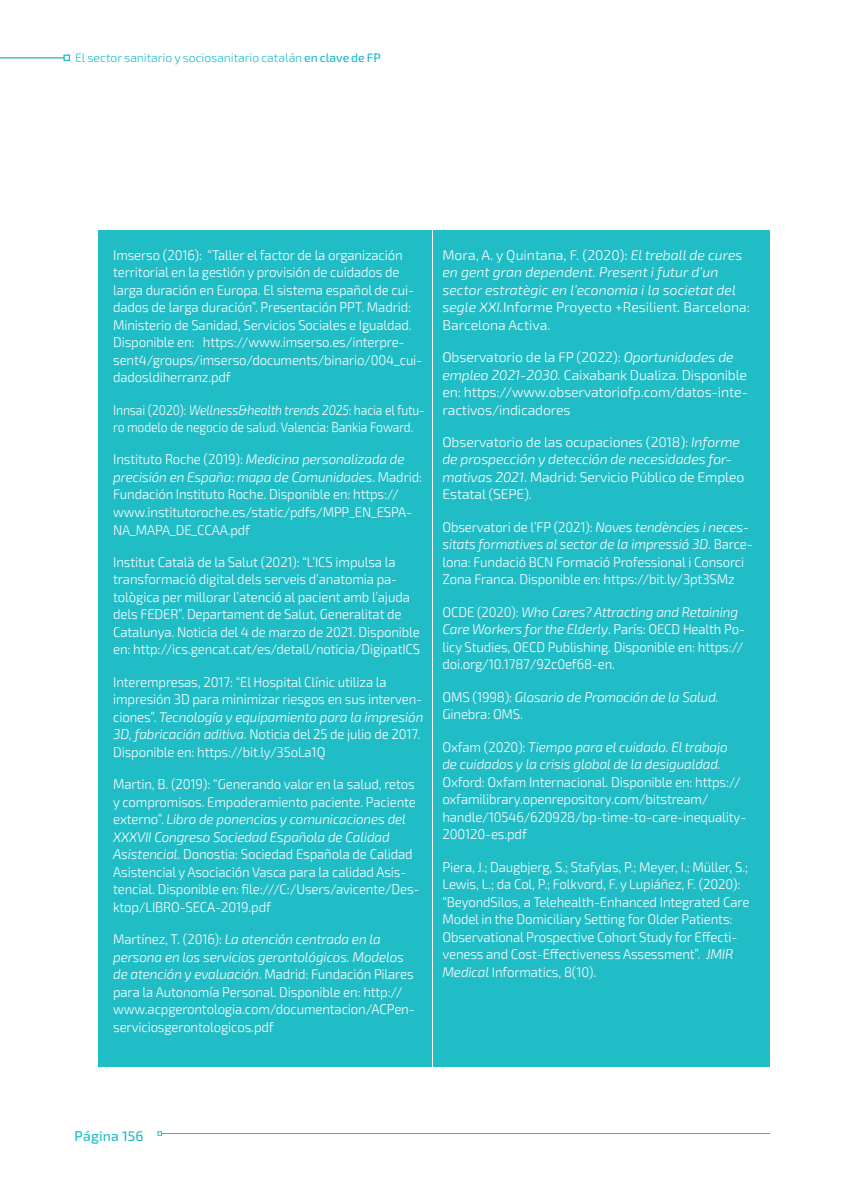
<style>
.page{position:relative;width:844px;height:1191px;background:#fff}
.page>*{position:absolute;margin:0;border:0;box-sizing:border-box;transform-origin:0 0}
.t1{font:300 14px/17.5px "Exo 2";letter-spacing:-.01em;color:#fff;scale:.94 1}
.t2{font:300 14px/17.5px "Exo 2";letter-spacing:-.01em;color:#fff}
.t3{font:italic 300 14px/17.5px "Exo 2";letter-spacing:-.01em;color:#fff}
.t4{font:italic 300 14px/17.5px "Exo 2";letter-spacing:-.01em;color:#fff;scale:.96 1}
.t5{font:300 14px/17.5px "Exo 2";letter-spacing:-.01em;color:#fff;scale:.87 1}
.t6{font:500 14px "Exo 2";letter-spacing:.015em;color:#21bdc7}
.t7{font:300 12.25px "Exo 2";letter-spacing:-.005em;color:#21bdc7}
.s1{font-weight:500}
.s2{font-style:italic}
.s3{font-style:normal}
</style>
<div class="page">
<hr style="left:0;top:57px;width:64px;height:1px;background:#21bdc7">
<div style="left:63px;top:55px;width:7px;height:6px;border:1px solid #21bdc7"></div>
<hr style="left:161px;top:1133px;width:608px;height:1px;background:#21bdc7">
<svg style="left:157px;top:1131px;width:5px;height:4px"></svg>
<div style="left:98px;top:231px;width:333px;height:836px;background:#21bdc7"></div>
<div style="left:433px;top:231px;width:336px;height:836px;background:#21bdc7"></div>
<p class="t7" style="left:75px;top:49px;width:307px">El sector sanitario y sociosanitario catalán <span class="s1">en clave de FP</span></p>
<p class="t1" style="left:113px;top:245px;width:330px">Imserso (2016): “Taller el factor de la organización territorial en la gestión y provisión de cuidados de larga duración en Europa. El sistema español de cui&shy;dados de larga duración”. Presentación PPT. Madrid:<br>Ministerio de Sanidad, Servicios Sociales e Igualdad.<br>Disponible en: https://www.imserso.es/interpre&shy;sent4/groups/imserso/documents/binario/004_cui&shy;dadosldiherranz.pdf</p>
<p class="t5" style="left:113px;top:400px;width:360px">Innsai (2020): <span class="s2">Wellness&amp;health trends 2025</span>: hacia el futu&shy;ro modelo de negocio de salud. Valencia: Bankia Foward.</p>
<p class="t1" style="left:113px;top:450px;width:330px">Instituto Roche (2019): <span class="s2">Medicina personalizada de precisión en España: mapa de Comunidades</span>. Madrid:<br>Fundación Instituto Roche. Disponible en: https:// www.institutoroche.es/static/pdfs/MPP_EN_ESPA-NA_MAPA_DE_CCAA.pdf</p>
<p class="t1" style="left:113px;top:553px;width:328px">Institut Català de la Salut (2021): “L’ICS impulsa la transformació digital dels serveis d’anatomia pa&shy;tològica per millorar l’atenció al pacient amb l’ajuda dels FEDER”. Departament de Salut, Generalitat de Catalunya. Noticia del 4 de marzo de 2021. Disponible en: http://ics.gencat.cat/es/detall/noticia/DigipatICS</p>
<p class="t1" style="left:113px;top:672px;width:331px">Interempresas, 2017: “El Hospital Clínic utiliza la impresión 3D para minimizar riesgos en sus interven&shy;ciones”. <span class="s2">Tecnología y equipamiento para la impresión 3D, fabricación aditiva</span>. Noticia del 25 de julio de 2017.<br>Disponible en: https://bit.ly/35oLa1Q</p>
<p class="t1" style="left:113px;top:775px;width:327px">Martin, B. (2019): “Generando valor en la salud, retos y compromisos. Empoderamiento paciente. Paciente externo”. <span class="s2">Libro de ponencias y comunicaciones del XXXVII Congreso Sociedad Española de Calidad Asistencial.</span> Donostia: Sociedad Española de Calidad Asistencial y Asociación Vasca para la calidad Asis&shy;tencial. Disponible en: file:///C:/Users/avicente/Des&shy;ktop/LIBRO-SECA-2019.pdf</p>
<p class="t1" style="left:113px;top:930px;width:322px">Martínez, T. (2016): <span class="s2">La atención centrada en la persona en los servicios gerontológicos. Modelos de atención y evaluación</span>. Madrid: Fundación Pilares para la Autonomía Personal. Disponible en: http:// www.acpgerontologia.com/documentacion/ACPen&shy;serviciosgerontologicos.pdf</p>
<p class="t3" style="left:442px;top:245px;width:309px"><span class="s3">Mora, A. y Quintana, F. (2020):</span> El treball de cures en gent gran dependent. Present i futur d’un sector estratègic en l’economia i la societat del segle XXI.<span class="s3">Informe Proyecto +Resilient. Barcelona:<br>Barcelona Activa.</span></p>
<p class="t2" style="left:442px;top:348px;width:307px">Observatorio de la FP (2022): <span class="s2">Oportunidades de empleo 2021-2030.</span> Caixabank Dualiza. Disponible en: https://www.observatoriofp.com/datos-inte&shy;ractivos/indicadores</p>
<p class="t2" style="left:442px;top:433px;width:303px">Observatorio de las ocupaciones (2018): <span class="s2">Informe de prospección y detección de necesidades for&shy;mativas 2021</span>. Madrid: Servicio Público de Empleo Estatal (SEPE).</p>
<p class="t1" style="left:442px;top:518px;width:331px">Observatori de l’FP (2021): <span class="s2">Noves tendències i neces&shy;sitats formatives al sector de la impressió 3D</span>. Barce&shy;lona: Fundació BCN Formació Professional i Consorci Zona Franca. Disponible en: https://bit.ly/3pt3SMz</p>
<p class="t1" style="left:442px;top:602px;width:323px">OCDE (2020): <span class="s2">Who Cares? Attracting and Retaining Care Workers for the Elderly</span>. París: OECD Health Po&shy;licy Studies, OECD Publishing. Disponible en: https:// doi.org/10.1787/92c0ef68-en.</p>
<p class="t4" style="left:442px;top:687px;width:289px"><span class="s3">OMS (1998):</span> Glosario de Promoción de la Salud.<br><span class="s3">Ginebra: OMS.</span></p>
<p class="t4" style="left:442px;top:737px;width:298px"><span class="s3">Oxfam (2020):</span> Tiempo para el cuidado. El trabajo de cuidados y la crisis global de la desigualdad.</p>
<p class="t1" style="left:442px;top:772px;width:325px">Oxford: Oxfam Internacional. Disponible en: https:// oxfamilibrary.openrepository.com/bitstream/ handle/10546/620928/bp-time-to-care-inequality-200120-es.pdf</p>
<p class="t1" style="left:442px;top:857px;width:328px">Piera, J.; Daugbjerg, S.; Stafylas, P.; Meyer, I.; Müller, S.; Lewis, L.; da Col, P.; Folkvord, F. y Lupiáñez, F. (2020): “BeyondSilos, a Telehealth-Enhanced Integrated Care Model in the Domiciliary Setting for Older Patients:<br>Observational Prospective Cohort Study for Effecti&shy;veness and Cost-Effectiveness Assessment”. <span class="s2">JMIR Medical</span> Informatics, 8(10).</p>
<p class="t6" style="left:74px;top:1126px;width:71px">Página 156</p>
</div>
